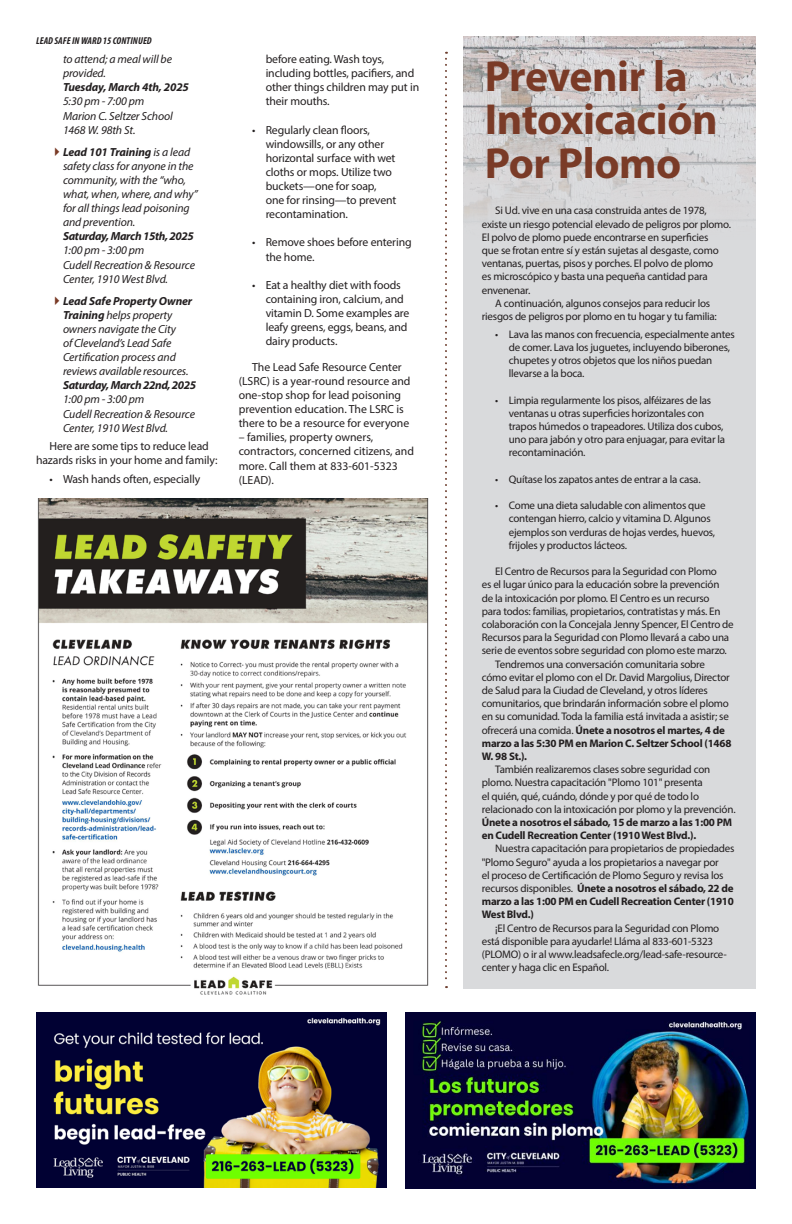
<style>
.page{position:relative;width:792px;height:1224px;background:#fff}
.page>*{position:absolute;margin:0;border:0;box-sizing:border-box;transform-origin:0 0}
.t1{font:700 43.6px/43.6px "Myriad Pro";letter-spacing:-.01em;color:#7a3b27}
.t2{font:11.8px/14.1px "Myriad Pro";letter-spacing:-.01em;color:#231f20}
.t3{font:italic 11.8px/14.1px "Myriad Pro";letter-spacing:-.01em;color:#231f20}
.t4{font:11px/13.2px "Myriad Pro";letter-spacing:-.02em;color:#231f20}
.t5{font:italic 700 condensed 10px "Myriad Pro";letter-spacing:.01em;color:#231f20}
.s1{font-weight:700}
</style>
<div class="page">
<div style="left:463px;top:310px;width:293px;height:678px;background:#d9dadc"></div>
<img style="left:463px;top:36px;width:293px;height:274px">
<img style="left:36px;top:1013px;width:351px;height:175px">
<img style="left:405px;top:1013px;width:351px;height:175px">
<img style="left:37px;top:498px;width:392px;height:497px">
<svg style="left:445px;top:52px;width:2px;height:936px"></svg>
<p class="t5" style="left:36px;top:34px;width:117px">LEAD SAFE IN WARD 15 CONTINUED</p>
<p class="t3" style="left:63px;top:52px;width:127px">to attend; a meal will be provided.<br><span class="s1">Tuesday, March 4th, 2025<br></span>5:30 pm - 7:00 pm<br>Marion C. Seltzer School<br>1468 W. 98th St.</p>
<p class="t3" style="left:63px;top:145px;width:136px"><span class="s1">Lead 101 Training</span> is a lead safety class for anyone in the community, with the “who, what, when, where, and why” for all things lead poisoning and prevention.<br><span class="s1">Saturday, March 15th, 2025<br></span>1:00 pm - 3:00 pm<br>Cudell Recreation &amp; Resource<br>Center, 1910 West Blvd.</p>
<p class="t3" style="left:63px;top:294px;width:135px"><span class="s1">Lead Safe Property Owner<br>Training</span> helps property owners navigate the City<br>of Cleveland’s Lead Safe<br>Certification process and reviews available resources.<br><span class="s1">Saturday, March 22nd, 2025<br></span>1:00 pm - 3:00 pm<br>Cudell Recreation &amp; Resource<br>Center, 1910 West Blvd.</p>
<p class="t2" style="left:36px;top:439px;width:183px;text-align:center">Here are some tips to reduce lead hazards risks in your home and family:</p>
<p class="t2" style="left:50px;top:472px;width:152px">• Wash hands often, especially</p>
<p class="t2" style="left:266px;top:52px;width:155px">before eating. Wash toys, including bottles, pacifiers, and other things children may put in their mouths.</p>
<p class="t2" style="left:266px;top:122px;width:132px;text-indent:-14px">• Regularly clean floors, windowsills, or any other horizontal surface with wet cloths or mops. Utilize two buckets—one for soap, one for rinsing—to prevent recontamination.</p>
<p class="t2" style="left:266px;top:235px;width:148px;text-indent:-14px">• Remove shoes before entering the home.</p>
<p class="t2" style="left:266px;top:278px;width:145px;text-indent:-14px">• Eat a healthy diet with foods containing iron, calcium, and vitamin D. Some examples are leafy greens, eggs, beans, and dairy products.</p>
<p class="t2" style="left:239px;top:360px;width:173px;text-indent:14px">The Lead Safe Resource Center (LSRC) is a year-round resource and one-stop shop for lead poisoning prevention education. The LSRC is there to be a resource for everyone</p>
<p class="t2" style="left:239px;top:430px;width:177px">– families, property owners, contractors, concerned citizens, and more. Call them at 833-601-5323 (LEAD).</p>
<p class="t1" style="left:485px;top:53px;width:234px">Prevenir la<br>Intoxicación<br>Por Plomo</p>
<p class="t4" style="left:482px;top:204px;width:251px;text-indent:14px">Si Ud. vive en una casa construida antes de 1978, existe un riesgo potencial elevado de peligros por plomo.<br>El polvo de plomo puede encontrarse en superficies<br>que se frotan entre sí y están sujetas al desgaste, como ventanas, puertas, pisos y porches. El polvo de plomo<br>es microscópico y basta una pequeña cantidad para envenenar.</p>
<p class="t4" style="left:482px;top:296px;width:237px;text-indent:14px">A continuación, algunos consejos para reducir los riesgos de peligros por plomo en tu hogar y tu familia:</p>
<p class="t4" style="left:509px;top:327px;width:227px;text-indent:-14px">• Lava las manos con frecuencia, especialmente antes de comer. Lava los juguetes, incluyendo biberones, chupetes y otros objetos que los niños puedan llevarse a la boca.</p>
<p class="t4" style="left:509px;top:393px;width:218px;text-indent:-14px">• Limpia regularmente los pisos, alféizares de las ventanas u otras superficies horizontales con trapos húmedos o trapeadores. Utiliza dos cubos, uno para jabón y otro para enjuagar, para evitar la recontaminación.</p>
<p class="t4" style="left:495px;top:472px;width:207px">• Quítase los zapatos antes de entrar a la casa.</p>
<p class="t4" style="left:509px;top:499px;width:208px;text-indent:-14px">• Come una dieta saludable con alimentos que contengan hierro, calcio y vitamina D. Algunos ejemplos son verduras de hojas verdes, huevos, frijoles y productos lácteos.</p>
<p class="t4" style="left:482px;top:565px;width:253px;text-indent:14px">El Centro de Recursos para la Seguridad con Plomo<br>es el lugar único para la educación sobre la prevención<br>de la intoxicación por plomo. El Centro es un recurso<br>para todos: familias, propietarios, contratistas y más. En colaboración con la Concejala Jenny Spencer, El Centro de Recursos para la Seguridad con Plomo llevará a cabo una serie de eventos sobre seguridad con plomo este marzo.</p>
<p class="t4" style="left:482px;top:657px;width:251px;text-indent:14px">Tendremos una conversación comunitaria sobre cómo evitar el plomo con el Dr. David Margolius, Director de Salud para la Ciudad de Cleveland, y otros líderes comunitarios, que brindarán información sobre el plomo en su comunidad. Toda la familia está invitada a asistir; se ofrecerá una comida. <span class="s1">Únete a nosotros el martes, 4 de marzo a las 5:30 PM en Marion C. Seltzer School (1468<br>W. 98 St.).</span></p>
<p class="t4" style="left:482px;top:763px;width:255px;text-indent:14px">También realizaremos clases sobre seguridad con plomo. Nuestra capacitación "Plomo 101" presenta<br>el quién, qué, cuándo, dónde y por qué de todo lo relacionado con la intoxicación por plomo y la prevención.<br><span class="s1">Únete a nosotros el sábado, 15 de marzo a las 1:00 PM en Cudell Recreation Center (1910 West Blvd.).</span></p>
<p class="t4" style="left:482px;top:842px;width:254px;text-indent:14px">Nuestra capacitación para propietarios de propiedades "Plomo Seguro" ayuda a los propietarios a navegar por<br>el proceso de Certificación de Plomo Seguro y revisa los recursos disponibles. <span class="s1">Únete a nosotros el sábado, 22 de marzo a las 1:00 PM en Cudell Recreation Center (1910<br>West Blvd.)</span></p>
<p class="t4" style="left:482px;top:921px;width:247px;text-indent:14px">¡El Centro de Recursos para la Seguridad con Plomo está disponible para ayudarle! Lláma al 833-601-5323 (PLOMO) o ir al www.leadsafecle.org/lead-safe-resource&shy;center y haga clic en Español.</p>
</div>
